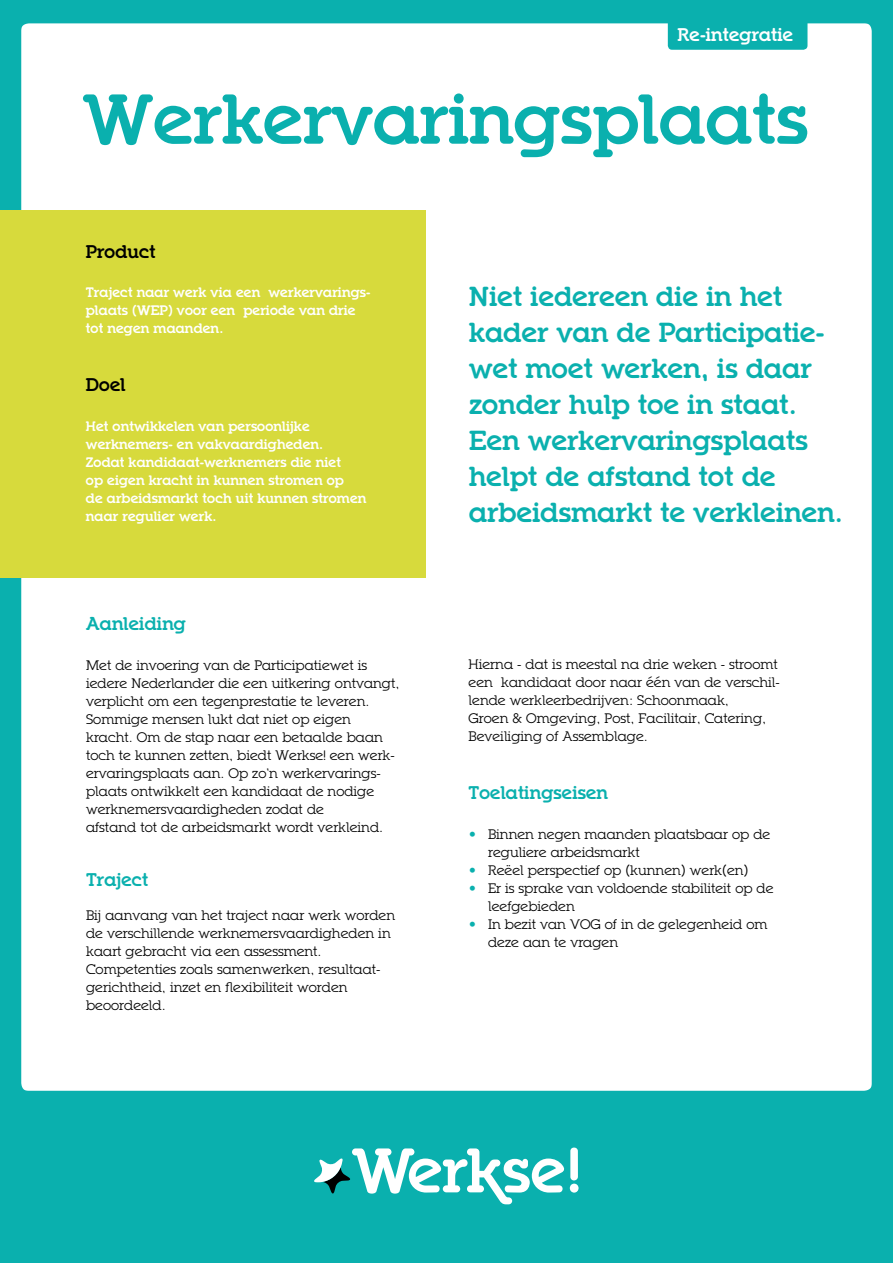
<style>
.page{position:relative;width:893px;height:1263px;background:#0ab0ae}
.page>*{position:absolute;margin:0;border:0;box-sizing:border-box;transform-origin:0 0}
.t1{font:700 69px "Ponsi Rounded Slab";color:#0ab0ae}
.t2{font:700 27px/36px "Ponsi Rounded Slab";color:#0ab0ae}
.t3{font:700 18px "Ponsi Rounded Slab";color:#0ab0ae}
.t4{font:700 18px "Ponsi Rounded Slab";color:#fff}
.t5{font:700 18px "Ponsi Rounded Slab";color:#000}
.t6{font:13.5px/18px "Ponsi Rounded Slab";color:#000}
.t7{font:700 13.5px/18px "Ponsi Rounded Slab";color:#fff}
.s1{color:#0ab0ae}
</style>
<div class="page">
<svg style="left:314px;top:1147px;width:265px;height:57px"></svg>
<div style="left:11px;top:13px;width:871px;height:1088px;background:#fff;border-radius:18px"></div>
<div style="left:0;top:2px;width:893px;height:1110px;border:21px solid #0ab0ae;border-radius:18px"></div>
<div style="left:668px;top:15px;width:139px;height:35px;background:#0ab0ae;border-radius:4px"></div>
<div style="left:0;top:210px;width:425px;height:368px;background:#d7da3c"></div>
<h3 class="t4" style="left:677px;top:23px;width:117px">Re-integratie</h3>
<h1 class="t1" style="left:84px;top:74px;width:726px">Werkervaringsplaats</h1>
<h3 class="t5" style="left:86px;top:239px;width:71px">Product</h3>
<p class="t7" style="left:86px;top:284px;width:286px">Traject naar werk via een werkervarings&shy;plaats (WEP) voor een periode van drie tot negen maanden.</p>
<h3 class="t5" style="left:86px;top:373px;width:41px">Doel</h3>
<p class="t7" style="left:86px;top:418px;width:282px">Het ontwikkelen van persoonlijke werknemers- en vakvaardigheden.<br>Zodat kandidaat-werknemers die niet<br>op eigen kracht in kunnen stromen op<br>de arbeidsmarkt toch uit kunnen stromen naar regulier werk.</p>
<h3 class="t3" style="left:86px;top:612px;width:102px">Aanleiding</h3>
<p class="t6" style="left:86px;top:656px;width:315px">Met de invoering van de Participatiewet is iedere Nederlander die een uitkering ontvangt, verplicht om een tegenprestatie te leveren.<br>Sommige mensen lukt dat niet op eigen kracht. Om de stap naar een betaalde baan toch te kunnen zetten, biedt Werkse! een werk&shy;ervaringsplaats aan. Op zo’n werkervarings&shy;plaats ontwikkelt een kandidaat de nodige werknemersvaardigheden zodat de<br>afstand tot de arbeidsmarkt wordt verkleind.</p>
<h3 class="t3" style="left:86px;top:867px;width:64px">Traject</h3>
<p class="t6" style="left:86px;top:907px;width:311px">Bij aanvang van het traject naar werk worden de verschillende werknemersvaardigheden in kaart gebracht via een assessment.<br>Competenties zoals samenwerken, resultaat&shy;gerichtheid, inzet en flexibiliteit worden beoordeeld.</p>
<h2 class="t2" style="left:469px;top:279px;width:375px">Niet iedereen die in het kader van de Participatie&shy;wet moet werken, is daar zonder hulp toe in staat.<br>Een werkervaringsplaats helpt de afstand tot de arbeidsmarkt te verkleinen.</h2>
<p class="t6" style="left:469px;top:656px;width:313px">Hierna - dat is meestal na drie weken - stroomt een kandidaat door naar één van de verschil&shy;lende werkleerbedrijven: Schoonmaak,<br>Groen &amp; Omgeving, Post, Facilitair, Catering, Beveiliging of Assemblage.</p>
<h3 class="t3" style="left:469px;top:781px;width:141px">Toelatingseisen</h3>
<p class="t6" style="left:488px;top:826px;width:284px;text-indent:-19px"><span class="s1">•</span> Binnen negen maanden plaatsbaar op de reguliere arbeidsmarkt</p>
<p class="t6" style="left:469px;top:862px;width:281px"><span class="s1">•</span> Reëel perspectief op (kunnen) werk(en)</p>
<p class="t6" style="left:488px;top:880px;width:287px;text-indent:-19px"><span class="s1">•</span> Er is sprake van voldoende stabiliteit op de leefgebieden</p>
<p class="t6" style="left:488px;top:916px;width:281px;text-indent:-19px"><span class="s1">•</span> In bezit van VOG of in de gelegenheid om deze aan te vragen</p>
</div>
